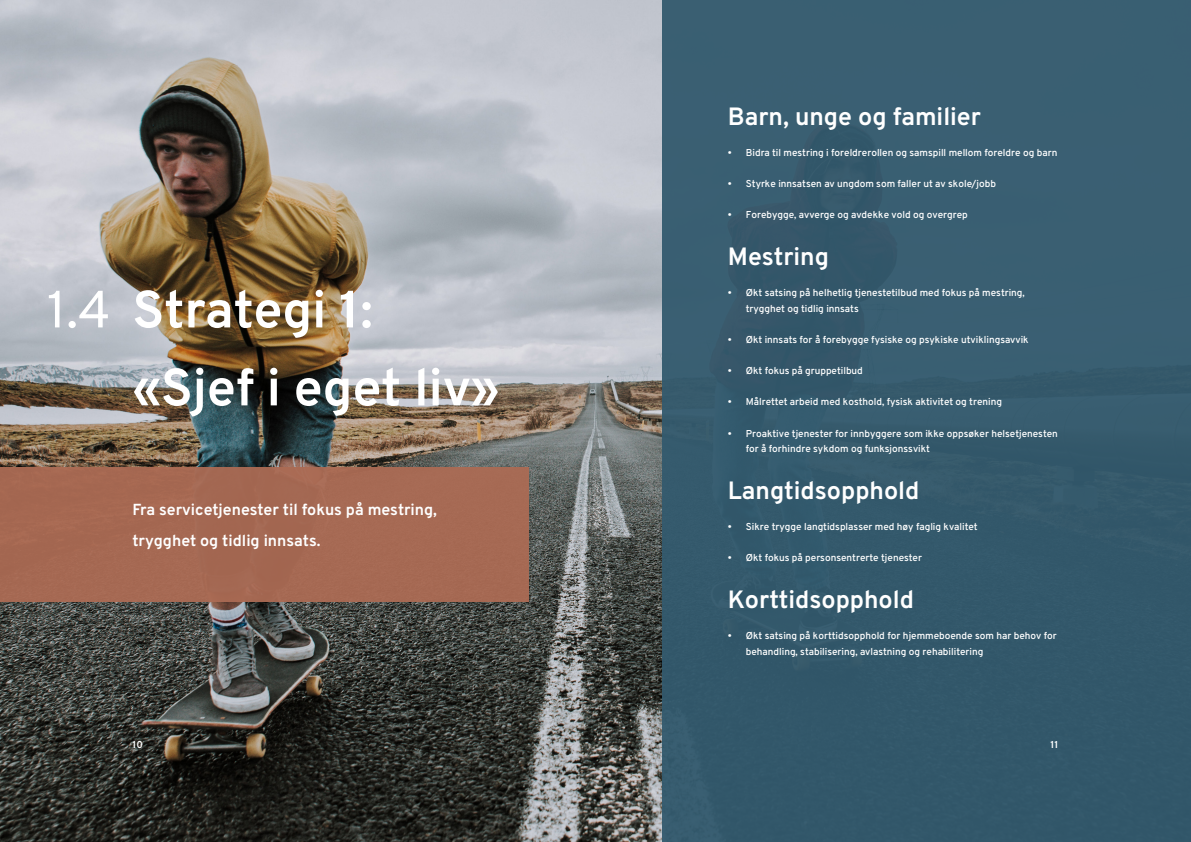
<style>
.page{position:relative;width:1191px;height:842px;background:#fff}
.page>*{position:absolute;margin:0;border:0;box-sizing:border-box;transform-origin:0 0}
.Feature_title__white{font:700 52.4px "Overpass";color:#fff}
.H2__white{font:700 25px "Overpass";color:#fff}
.Feature_subtitle__wh{font:700 16px/31.2px "Overpass";color:#fff}
.t1{font:600 10px/15.6px "Overpass";color:#fff}
.t2{font:700 10px "Overpass";color:#fff}
.s1{font-weight:400}
</style>
<div class="page">
<img style="left:0;top:0;width:661px;height:842px">
<div style="left:0;top:468px;width:529px;height:134px;background:#ab6b54"></div>
<div style="left:661px;top:0;width:530px;height:842px;background:#335a6e"></div>
<p class="Feature_title__white" style="left:47px;top:272px;width:327px"><span class="s1">1.4</span> Strategi 1:</p>
<p class="Feature_title__white" style="left:132px;top:350px;width:368px">«Sjef i eget liv»</p>
<p class="Feature_subtitle__wh" style="left:132px;top:493px;width:306px">Fra servicetjenester til fokus på mestring, trygghet og tidlig innsats.</p>
<p class="H2__white" style="left:728px;top:98px;width:255px">Barn, unge og familier</p>
<p class="t1" style="left:728px;top:145px;width:331px">• Bidra til mestring i foreldrerollen og samspill mellom foreldre og barn</p>
<p class="t1" style="left:728px;top:176px;width:270px">• Styrke innsatsen av ungdom som faller ut av skole/jobb</p>
<p class="t1" style="left:728px;top:207px;width:241px">• Forebygge, avverge og avdekke vold og overgrep</p>
<p class="H2__white" style="left:728px;top:238px;width:103px">Mestring</p>
<p class="t1" style="left:746px;top:285px;width:280px;text-indent:-18px">• Økt satsing på helhetlig tjenestetilbud med fokus på mestring, trygghet og tidlig innsats</p>
<p class="t1" style="left:728px;top:332px;width:302px">• Økt innsats for å forebygge fysiske og psykiske utviklingsavvik</p>
<p class="t1" style="left:728px;top:363px;width:137px">• Økt fokus på gruppetilbud</p>
<p class="t1" style="left:728px;top:394px;width:276px">• Målrettet arbeid med kosthold, fysisk aktivitet og trening</p>
<p class="t1" style="left:746px;top:425px;width:313px;text-indent:-18px">• Proaktive tjenester for innbyggere som ikke oppsøker helsetjenesten for å forhindre sykdom og funksjonssvikt</p>
<p class="H2__white" style="left:728px;top:472px;width:193px">Langtidsopphold</p>
<p class="t1" style="left:728px;top:519px;width:251px">• Sikre trygge langtidsplasser med høy faglig kvalitet</p>
<p class="t1" style="left:728px;top:550px;width:196px">• Økt fokus på personsentrerte tjenester</p>
<p class="H2__white" style="left:728px;top:581px;width:188px">Korttidsopphold</p>
<p class="t1" style="left:746px;top:628px;width:312px;text-indent:-18px">• Økt satsing på korttidsopphold for hjemmeboende som har behov for behandling, stabilisering, avlastning og rehabilitering</p>
<p class="t2" style="left:132px;top:738px;width:12px">10</p>
<p class="t2" style="left:1050px;top:738px;width:10px">11</p>
</div>
